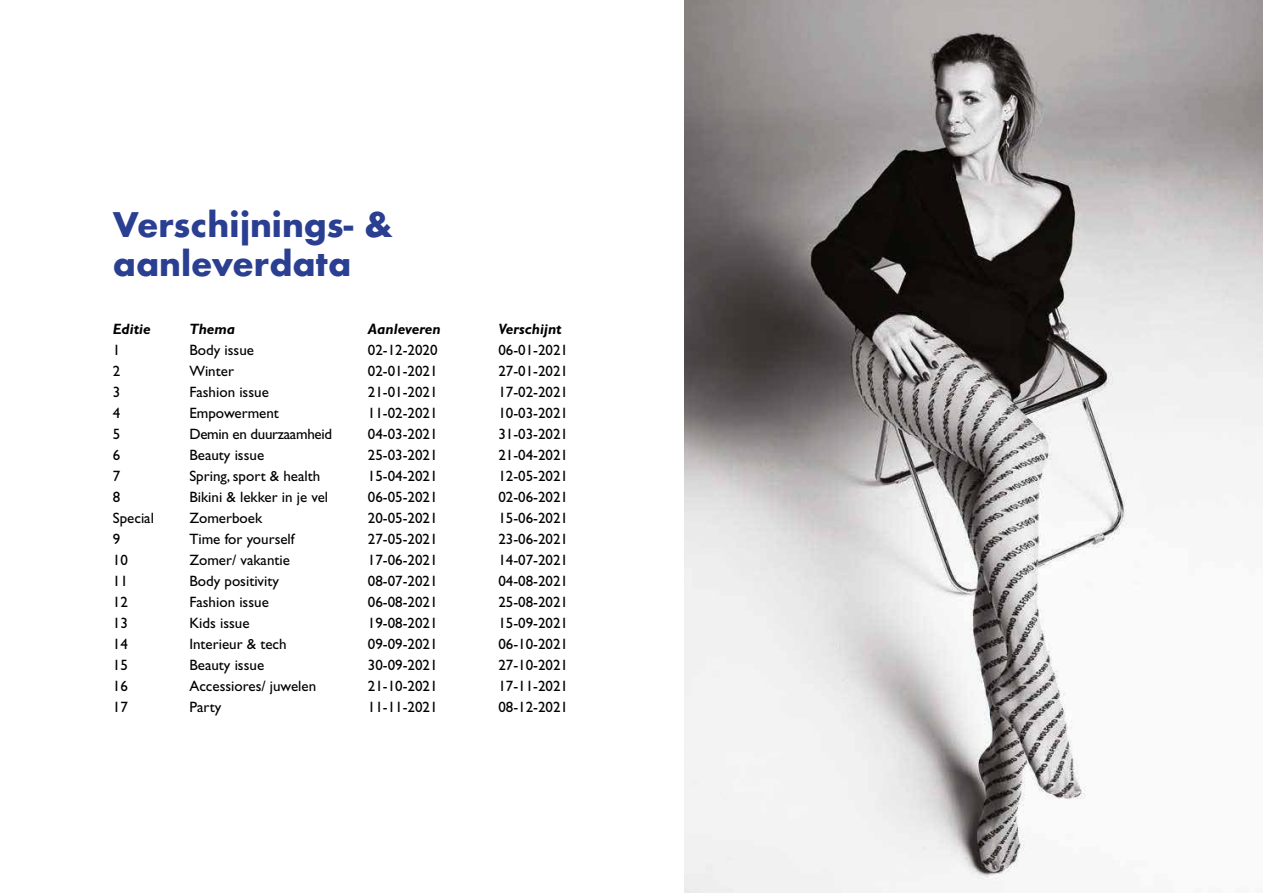
<style>
.page{position:relative;width:1263px;height:893px;background:#fff}
.page>*{position:absolute;margin:0;border:0;box-sizing:border-box;transform-origin:0 0}
.t1{font:700 33px/39.6px "Futura";color:#2a3e92}
.t2{font:15px "Gill Sans";color:#000}
.t3{font:italic 700 15px "Gill Sans";color:#000}
.t4{font:15px "Gill Sans";letter-spacing:-.02em;color:#000}
</style>
<div class="page">
<img style="left:685px;top:0;width:578px;height:893px">
<h1 class="t1" style="left:113px;top:204px;width:281px">Verschijnings- &amp; aanleverdata</h1>
<p class="t3" style="left:113px;top:321px;width:39px">Editie</p>
<p class="t3" style="left:189px;top:321px;width:47px">Thema</p>
<p class="t3" style="left:368px;top:321px;width:74px">Aanleveren</p>
<p class="t3" style="left:498px;top:321px;width:65px">Verschijnt</p>
<p class="t2" style="left:113px;top:342px;width:9px">1</p>
<p class="t2" style="left:189px;top:342px;width:66px">Body issue</p>
<p class="t2" style="left:368px;top:342px;width:71px">02-12-2020</p>
<p class="t2" style="left:498px;top:342px;width:71px">06-01-2021</p>
<p class="t2" style="left:113px;top:363px;width:9px">2</p>
<p class="t2" style="left:189px;top:363px;width:46px">Winter</p>
<p class="t2" style="left:368px;top:363px;width:71px">02-01-2021</p>
<p class="t2" style="left:498px;top:363px;width:71px">27-01-2021</p>
<p class="t2" style="left:113px;top:384px;width:9px">3</p>
<p class="t2" style="left:189px;top:384px;width:81px">Fashion issue</p>
<p class="t2" style="left:368px;top:384px;width:71px">21-01-2021</p>
<p class="t2" style="left:498px;top:384px;width:71px">17-02-2021</p>
<p class="t2" style="left:113px;top:405px;width:9px">4</p>
<p class="t2" style="left:189px;top:405px;width:91px">Empowerment</p>
<p class="t2" style="left:368px;top:405px;width:71px">11-02-2021</p>
<p class="t2" style="left:498px;top:405px;width:71px">10-03-2021</p>
<p class="t2" style="left:113px;top:426px;width:9px">5</p>
<p class="t4" style="left:189px;top:426px;width:144px">Demin en duurzaamheid</p>
<p class="t2" style="left:368px;top:426px;width:71px">04-03-2021</p>
<p class="t2" style="left:498px;top:426px;width:71px">31-03-2021</p>
<p class="t2" style="left:113px;top:447px;width:9px">6</p>
<p class="t2" style="left:189px;top:447px;width:76px">Beauty issue</p>
<p class="t2" style="left:368px;top:447px;width:71px">25-03-2021</p>
<p class="t2" style="left:498px;top:447px;width:71px">21-04-2021</p>
<p class="t2" style="left:113px;top:468px;width:9px">7</p>
<p class="t2" style="left:189px;top:468px;width:132px">Spring, sport &amp; health</p>
<p class="t2" style="left:368px;top:468px;width:71px">15-04-2021</p>
<p class="t2" style="left:498px;top:468px;width:71px">12-05-2021</p>
<p class="t2" style="left:113px;top:489px;width:9px">8</p>
<p class="t2" style="left:189px;top:489px;width:140px">Bikini &amp; lekker in je vel</p>
<p class="t2" style="left:368px;top:489px;width:71px">06-05-2021</p>
<p class="t2" style="left:498px;top:489px;width:71px">02-06-2021</p>
<p class="t2" style="left:113px;top:510px;width:43px">Special</p>
<p class="t2" style="left:189px;top:510px;width:74px">Zomerboek</p>
<p class="t2" style="left:368px;top:510px;width:71px">20-05-2021</p>
<p class="t2" style="left:498px;top:510px;width:71px">15-06-2021</p>
<p class="t2" style="left:113px;top:531px;width:9px">9</p>
<p class="t2" style="left:189px;top:531px;width:107px">Time for yourself</p>
<p class="t2" style="left:368px;top:531px;width:71px">27-05-2021</p>
<p class="t2" style="left:498px;top:531px;width:71px">23-06-2021</p>
<p class="t2" style="left:113px;top:552px;width:16px">10</p>
<p class="t2" style="left:189px;top:552px;width:102px">Zomer/ vakantie</p>
<p class="t2" style="left:368px;top:552px;width:71px">17-06-2021</p>
<p class="t2" style="left:498px;top:552px;width:71px">14-07-2021</p>
<p class="t2" style="left:113px;top:573px;width:16px">11</p>
<p class="t2" style="left:189px;top:573px;width:91px">Body positivity</p>
<p class="t2" style="left:368px;top:573px;width:71px">08-07-2021</p>
<p class="t2" style="left:498px;top:573px;width:71px">04-08-2021</p>
<p class="t2" style="left:113px;top:594px;width:16px">12</p>
<p class="t2" style="left:189px;top:594px;width:81px">Fashion issue</p>
<p class="t2" style="left:368px;top:594px;width:71px">06-08-2021</p>
<p class="t2" style="left:498px;top:594px;width:71px">25-08-2021</p>
<p class="t2" style="left:113px;top:615px;width:16px">13</p>
<p class="t2" style="left:189px;top:615px;width:62px">Kids issue</p>
<p class="t2" style="left:368px;top:615px;width:71px">19-08-2021</p>
<p class="t2" style="left:498px;top:615px;width:71px">15-09-2021</p>
<p class="t2" style="left:113px;top:636px;width:16px">14</p>
<p class="t2" style="left:189px;top:636px;width:99px">Interieur &amp; tech</p>
<p class="t2" style="left:368px;top:636px;width:71px">09-09-2021</p>
<p class="t2" style="left:498px;top:636px;width:71px">06-10-2021</p>
<p class="t2" style="left:113px;top:657px;width:16px">15</p>
<p class="t2" style="left:189px;top:657px;width:76px">Beauty issue</p>
<p class="t2" style="left:368px;top:657px;width:71px">30-09-2021</p>
<p class="t2" style="left:498px;top:657px;width:71px">27-10-2021</p>
<p class="t2" style="left:113px;top:678px;width:16px">16</p>
<p class="t2" style="left:189px;top:678px;width:128px">Accessiores/ juwelen</p>
<p class="t2" style="left:368px;top:678px;width:71px">21-10-2021</p>
<p class="t2" style="left:498px;top:678px;width:71px">17-11-2021</p>
<p class="t2" style="left:113px;top:699px;width:16px">17</p>
<p class="t2" style="left:189px;top:699px;width:33px">Party</p>
<p class="t2" style="left:368px;top:699px;width:71px">11-11-2021</p>
<p class="t2" style="left:498px;top:699px;width:71px">08-12-2021</p>
</div>
